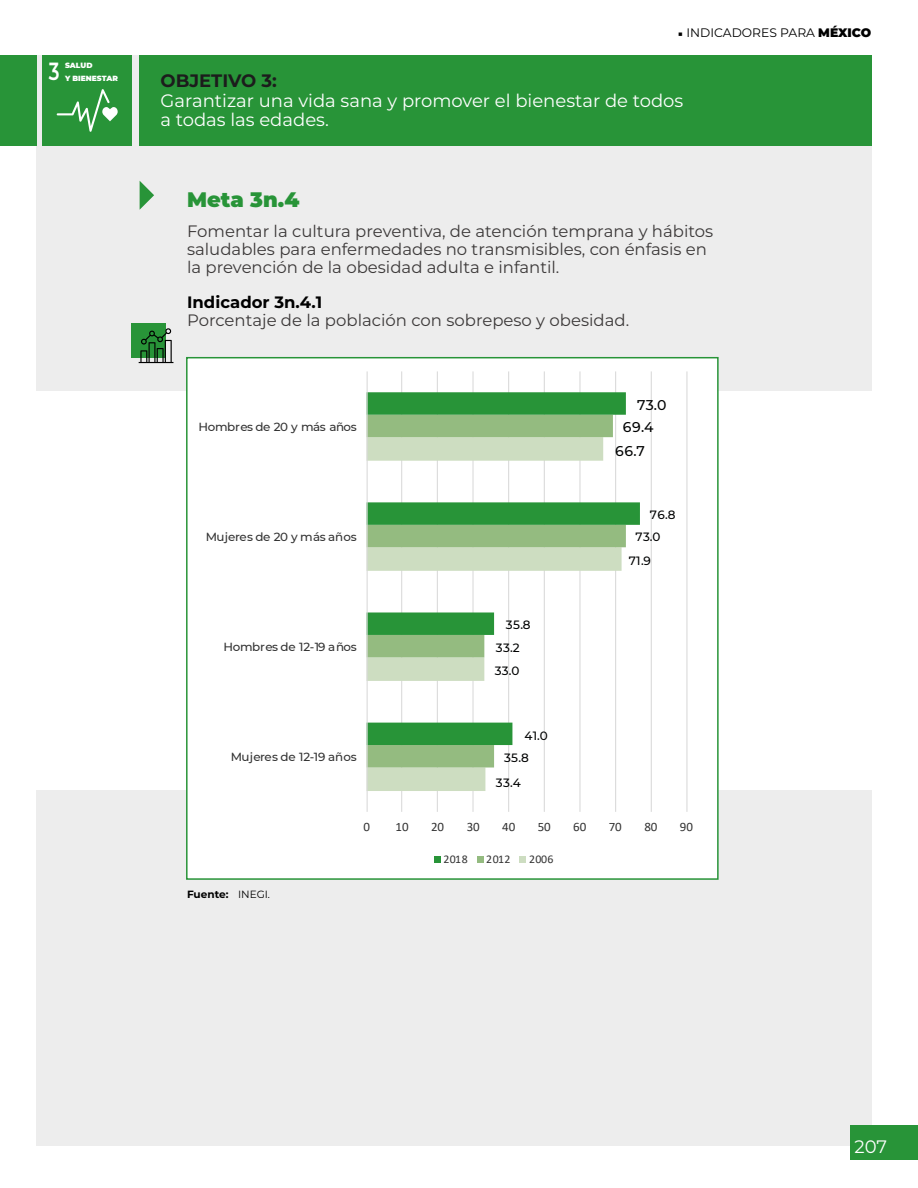
<style>
.page{position:relative;width:918px;height:1188px;background:#fff}
.page>*{position:absolute;margin:0;border:0;box-sizing:border-box;transform-origin:0 0}
.t1{font:600 24.75px "Montserrat";color:#fff;scale:.75 1}
.t2{font:900 21px "Montserrat";color:#289438}
.t3{font:18px/19.4px "Montserrat";color:#fff}
.t4{font:700 18px "Montserrat";color:#1c1c1c}
.t5{font:16.5px/17.9px "Montserrat";color:#3b3838}
.t6{font:700 16.5px "Montserrat";color:#000}
.t7{font:500 14.1px "Montserrat";color:#010202}
.t8{font:12.9px "Calibri";letter-spacing:-.005em;color:#333}
.t9{font:12.3px "Montserrat";color:#000}
.t10{font:500 12px "Montserrat";letter-spacing:.03em;color:#010202}
.t11{font:500 11.7px "Montserrat";letter-spacing:-.025em;color:#333}
.t12{font:500 11.7px "Montserrat";color:#333}
.t13{font:11.7px "Calibri";letter-spacing:.04em;color:#333}
.t14{font:700 10.5px "Montserrat";color:#000}
.t15{font:900 7.5px/12.1px "Montserrat";color:#fff}
.s1{font-weight:900}
.s2{font-weight:400}
.s3{font-weight:400;font-style:italic}
</style>
<div class="page">
<div style="left:36px;top:55px;width:835px;height:1090px;background:#ededed"></div>
<div style="left:851px;top:1125px;width:67px;height:35px;background:#289438"></div>
<div style="left:139px;top:55px;width:733px;height:90px;background:#289438"></div>
<div style="left:0;top:55px;width:37px;height:90px;background:#289438"></div>
<div style="left:42px;top:55px;width:90px;height:91px;background:#289438"></div>
<svg style="left:57px;top:89px;width:61px;height:43px"></svg>
<div style="left:20px;top:391px;width:868px;height:399px;background:#fff"></div>
<div style="left:186px;top:357px;width:533px;height:523px;background:#fff;border:2px solid #289438"></div>
<hr style="left:686px;top:371px;width:1px;height:441px;background:#d9d9d9">
<hr style="left:651px;top:371px;width:1px;height:441px;background:#d9d9d9">
<hr style="left:615px;top:371px;width:1px;height:441px;background:#d9d9d9">
<hr style="left:579px;top:371px;width:2px;height:441px;background:#d9d9d9">
<hr style="left:544px;top:371px;width:1px;height:441px;background:#d9d9d9">
<hr style="left:508px;top:371px;width:1px;height:441px;background:#d9d9d9">
<hr style="left:472px;top:371px;width:2px;height:441px;background:#d9d9d9">
<hr style="left:437px;top:371px;width:1px;height:441px;background:#d9d9d9">
<hr style="left:401px;top:371px;width:1px;height:441px;background:#d9d9d9">
<svg style="left:368px;top:768px;width:213px;height:23px;fill:#cdddc1"></svg>
<svg style="left:368px;top:745px;width:213px;height:23px;fill:#94bb80"></svg>
<svg style="left:368px;top:392px;width:272px;height:353px"></svg>
<hr style="left:367px;top:371px;width:1px;height:441px;background:#d9d9d9">
<div style="left:434px;top:856px;width:6px;height:7px;background:#289438"></div>
<div style="left:477px;top:856px;width:7px;height:7px;background:#94bb80"></div>
<div style="left:520px;top:856px;width:6px;height:7px;background:#cdddc1"></div>
<div style="left:132px;top:323px;width:34px;height:34px;background:#289438"></div>
<svg style="left:139px;top:328px;width:34px;height:35px"></svg>
<svg style="left:140px;top:181px;width:14px;height:29px"></svg>
<h1 class="t1" style="left:49px;top:54px;width:16px">3</h1>
<p class="t15" style="left:65px;top:59px;width:54px">SALUD<br>Y BIENESTAR</p>
<p class="t9" style="left:687px;top:24px;width:186px">INDICADORES PARA <span class="s1">MÉXICO</span></p>
<p class="t4" style="left:161px;top:68px;width:118px">OBJETIVO 3:</p>
<p class="t3" style="left:161px;top:90px;width:524px">Garantizar una vida sana y promover el bienestar de todos a todas las edades.</p>
<p class="t2" style="left:187px;top:184px;width:114px">Meta 3n.4</p>
<p class="t5" style="left:187px;top:222px;width:528px">Fomentar la cultura preventiva, de atención temprana y hábitos saludables para enfermedades no transmisibles, con énfasis en la prevención de la obesidad adulta e infantil.</p>
<p class="t6" style="left:187px;top:291px;width:137px">Indicador 3n.4.1</p>
<p class="t5" style="left:187px;top:311px;width:444px">Porcentaje de la población con sobrepeso y obesidad.</p>
<p class="t7" style="left:637px;top:395px;width:31px">73.0</p>
<p class="t11" style="left:198px;top:418px;width:160px">Hombres de 20 y más años</p>
<p class="t7" style="left:623px;top:417px;width:32px">69.4</p>
<p class="t7" style="left:615px;top:441px;width:31px">66.7</p>
<p class="t10" style="left:650px;top:506px;width:27px">76.8</p>
<p class="t11" style="left:206px;top:528px;width:152px">Mujeres de 20 y más años</p>
<p class="t10" style="left:636px;top:529px;width:27px">73.0</p>
<p class="t10" style="left:629px;top:552px;width:24px">71.9</p>
<p class="t10" style="left:506px;top:617px;width:26px">35.8</p>
<p class="t11" style="left:224px;top:638px;width:135px">Hombres de 12-19 años</p>
<p class="t10" style="left:496px;top:640px;width:25px">33.2</p>
<p class="t10" style="left:495px;top:662px;width:26px">33.0</p>
<p class="t10" style="left:524px;top:727px;width:25px">41.0</p>
<p class="t12" style="left:231px;top:748px;width:127px">Mujeres de 12-19 años</p>
<p class="t10" style="left:504px;top:749px;width:26px">35.8</p>
<p class="t10" style="left:496px;top:774px;width:26px">33.4</p>
<p class="t8" style="left:363px;top:818px;width:8px">0</p>
<p class="t8" style="left:396px;top:818px;width:15px">10</p>
<p class="t8" style="left:431px;top:818px;width:15px">20</p>
<p class="t8" style="left:467px;top:818px;width:15px">30</p>
<p class="t8" style="left:502px;top:818px;width:15px">40</p>
<p class="t8" style="left:538px;top:818px;width:15px">50</p>
<p class="t8" style="left:573px;top:818px;width:15px">60</p>
<p class="t8" style="left:609px;top:818px;width:15px">70</p>
<p class="t8" style="left:644px;top:818px;width:15px">80</p>
<p class="t8" style="left:680px;top:818px;width:15px">90</p>
<p class="t14" style="left:187px;top:887px;width:85px">Fuente: <span class="s2">INEGI</span><span class="s3">.</span></p>
<p class="t13" style="left:443px;top:851px;width:26px">2018</p>
<p class="t13" style="left:486px;top:851px;width:26px">2012</p>
<p class="t13" style="left:529px;top:851px;width:26px">2006</p>
<p class="t3" style="left:855px;top:1136px;width:34px">207</p>
</div>
